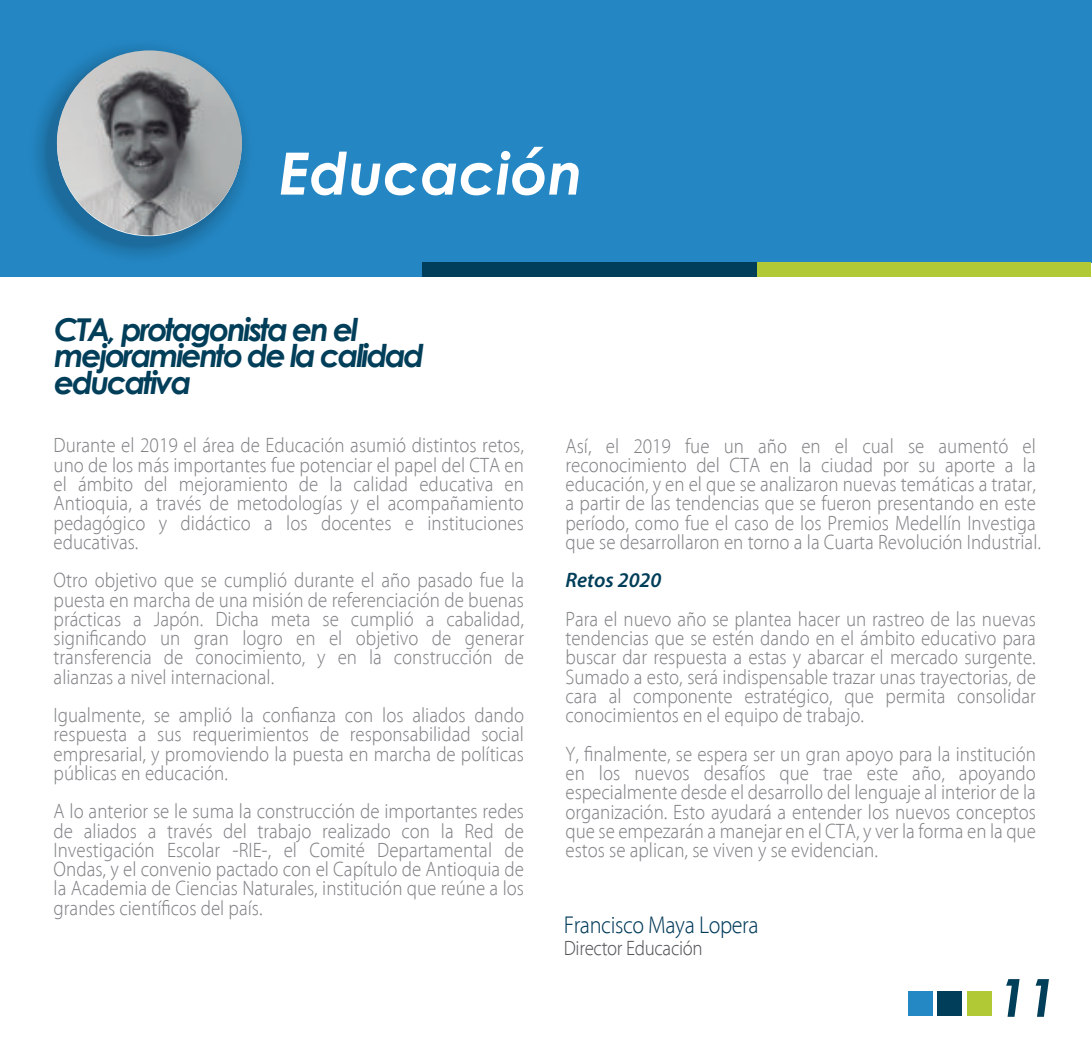
<style>
.page{position:relative;width:1092px;height:1042px;background:#fff}
.page>*{position:absolute;margin:0;border:0;box-sizing:border-box;transform-origin:0 0}
.t1{font:italic 700 58.27px "Century Gothic";color:#fff}
.t2{font:italic 700 52.5px "Century Gothic";color:#013e59}
.t3{font:italic 700 31.5px/26.2px "Century Gothic";letter-spacing:-.075em;color:#013e59}
.t4{font:300 semi-condensed 24.5px "Myriad Pro";letter-spacing:-.015em;color:#013a59}
.t5{font:300 semi-condensed 21px/19.2px "Myriad Pro";color:#808285;text-align:justify}
.t6{font:300 semi-condensed 21px "Myriad Pro";letter-spacing:-.015em;color:#515457}
.t7{font:italic 600 21px "Myriad Pro";color:#013e59}
</style>
<div class="page">
<div style="left:0;top:0;width:1091px;height:263px;background:#2487c4"></div>
<div style="left:907px;top:991px;width:25px;height:25px;background:#2488c4"></div>
<div style="left:937px;top:991px;width:24px;height:25px;background:#013e59"></div>
<div style="left:967px;top:991px;width:24px;height:25px;background:#b1c935"></div>
<div style="left:0;top:262px;width:477px;height:14px;background:#2487c4"></div>
<div style="left:422px;top:262px;width:362px;height:14px;background:#013e59"></div>
<div style="left:757px;top:262px;width:333px;height:14px;background:#b1c935"></div>
<svg style="left:35px;top:46px;width:213px;height:212px"></svg>
<svg style="left:49px;top:60px;width:185px;height:184px;background:#2d75a2"></svg>
<img style="left:57px;top:50px;width:185px;height:185px;border-radius:92px">
<h1 class="t1" style="left:279px;top:147px;width:305px">Educación</h1>
<h3 class="t3" style="left:54px;top:318px;width:371px">CTA, protagonista en el mejoramiento de la calidad educativa</h3>
<p class="t5" style="left:54px;top:436px;width:472px">Durante el 2019 el área de Educación asumió distintos retos, uno de los más importantes fue potenciar el papel del CTA en el ámbito del mejoramiento de la calidad educativa en Antioquia, a través de metodologías y el acompañamiento pedagógico y didáctico a los docentes e instituciones educativas.</p>
<p class="t5" style="left:54px;top:571px;width:472px">Otro objetivo que se cumplió durante el año pasado fue la puesta en marcha de una misión de referenciación de buenas prácticas a Japón. Dicha meta se cumplió a cabalidad, significando un gran logro en el objetivo de generar transferencia de conocimiento, y en la construcción de alianzas a nivel internacional.</p>
<p class="t5" style="left:54px;top:706px;width:472px">Igualmente, se amplió la confianza con los aliados dando respuesta a sus requerimientos de responsabilidad social empresarial, y promoviendo la puesta en marcha de políticas públicas en educación.</p>
<p class="t5" style="left:54px;top:802px;width:472px">A lo anterior se le suma la construcción de importantes redes de aliados a través del trabajo realizado con la Red de Investigación Escolar -RIE-, el Comité Departamental de Ondas, y el convenio pactado con el Capítulo de Antioquia de la Academia de Ciencias Naturales, institución que reúne a los grandes científicos del país.</p>
<p class="t5" style="left:565px;top:436px;width:477px;text-align:left">Así, el 2019 fue un año en el cual se aumentó el reconocimiento del CTA en la ciudad por su aporte a la educación, y en el que se analizaron nuevas temáticas a tratar, a partir de las tendencias que se fueron presentando en este período, como fue el caso de los Premios Medellín Investiga que se desarrollaron en torno a la Cuarta Revolución Industrial.</p>
<p class="t7" style="left:565px;top:572px;width:97px">Retos 2020</p>
<p class="t5" style="left:565px;top:610px;width:472px">Para el nuevo año se plantea hacer un rastreo de las nuevas tendencias que se estén dando en el ámbito educativo para buscar dar respuesta a estas y abarcar el mercado surgente.<br>Sumado a esto, será indispensable trazar unas trayectorias, de cara al componente estratégico, que permita consolidar conocimientos en el equipo de trabajo.</p>
<p class="t5" style="left:565px;top:744px;width:472px">Y, finalmente, se espera ser un gran apoyo para la institución en los nuevos desafíos que trae este año, apoyando especialmente desde el desarrollo del lenguaje al interior de la organización. Esto ayudará a entender los nuevos conceptos que se empezarán a manejar en el CTA, y ver la forma en la que estos se aplican, se viven y se evidencian.</p>
<p class="t4" style="left:563px;top:912px;width:196px">Francisco Maya Lopera</p>
<p class="t6" style="left:563px;top:938px;width:140px">Director Educación</p>
<h2 class="t2" style="left:997px;top:974px;width:60px">11</h2>
</div>
